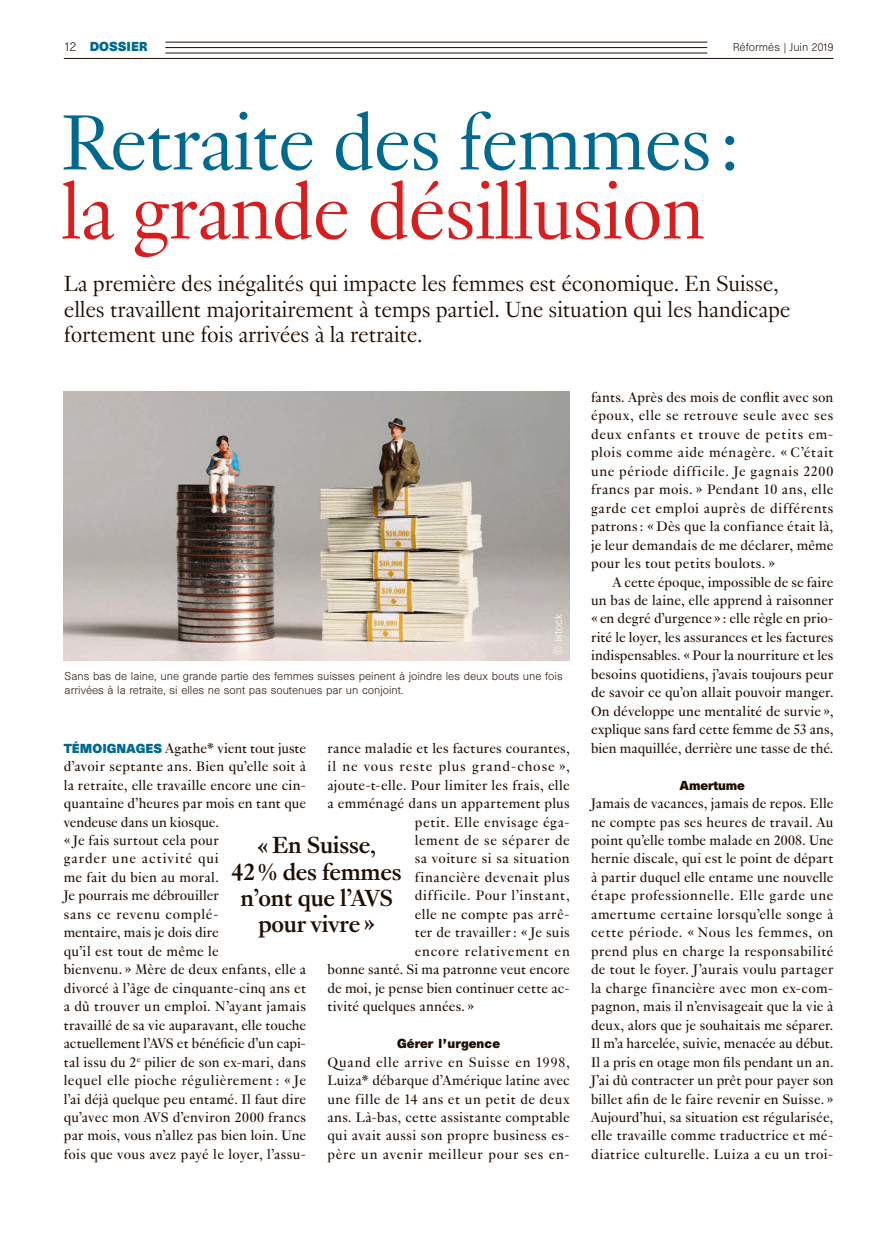
<style>
.page{position:relative;width:893px;height:1234px;background:#fff}
.page>*{position:absolute;margin:0;border:0;box-sizing:border-box;transform-origin:0 0}
.REF_Titres_indd{font:300 85.5px "Genath";letter-spacing:-.02em;color:#d81d1f}
.REF_Titres_indd-2{font:300 85.5px "Genath";letter-spacing:-.02em;color:#006990}
.REF_Exergue_indd{font:700 25.5px/26.2px "Genath";letter-spacing:-.01em;color:#200e00;text-align:center}
.REF_Chapeaux_indd{font:300 24px "Genath";letter-spacing:-.01em;color:#200e00}
.REF_Texte_indd{font:15px/18.5px "Genath";letter-spacing:.02em;color:#200e00;text-align:justify}
.REF_Texte_indd-2{font:15px "Genath";letter-spacing:.055em;color:#200e00}
.REF_Texte_indd-3{font:15px "Genath";letter-spacing:.04em;color:#200e00}
.REF_Texte_indd-4{font:15px "Genath";color:#200e00}
.REF_Texte_indd-5{font:15px "Genath";letter-spacing:.065em;color:#200e00}
.REF_Intertitre_indd{font:700 12px "Unica SB";color:#200e00}
.t1{font:700 12px "Unica SB";color:#006990}
.REF_legendes_copyrig{font:300 10.5px/13.5px "Unica SB";color:#200e00}
.REF_legendes_copyrig-2{font:300 10.5px "Unica SB";color:#fff}
.s1{font-weight:300;color:#200e00}
.s2{font-family:"Unica SB";font-weight:700;font-size:12px;color:#006990}
</style>
<div class="page">
<img style="left:64px;top:391px;width:506px;height:269px">
<hr style="left:64px;top:58px;width:769px;height:1px;background:#200e00">
<hr style="left:165px;top:53px;width:542px;height:1px;background:#200e00">
<hr style="left:165px;top:47px;width:542px;height:1px;background:#200e00">
<hr style="left:165px;top:42px;width:542px;height:1px;background:#200e00">
<p class="t1" style="left:64px;top:39px;width:85px"><span class="s1">12</span> DOSSIER</p>
<p class="REF_legendes_copyrig" style="left:733px;top:41px;width:102px">Réformés | Juin 2019</p>
<p class="REF_Titres_indd-2" style="left:61px;top:82px;width:680px">Retraite des femmes :</p>
<p class="REF_Titres_indd" style="left:61px;top:151px;width:645px">la grande désillusion</p>
<p class="REF_Chapeaux_indd" style="left:64px;top:266px;width:716px">La première des inégalités qui impacte les femmes est économique. En Suisse,</p>
<p class="REF_Chapeaux_indd" style="left:64px;top:292px;width:728px">elles travaillent majoritairement à temps partiel. Une situation qui les handicape</p>
<p class="REF_Chapeaux_indd" style="left:64px;top:317px;width:360px">fortement une fois arrivées à la retraite.</p>
<p class="REF_legendes_copyrig-2" style="left:552px;top:655px;width:44px;rotate:-90deg">© istock</p>
<p class="REF_legendes_copyrig" style="left:65px;top:669px;width:500px">Sans bas de laine, une grande partie des femmes suisses peinent à joindre les deux bouts une fois arrivées à la retraite, si elles ne sont pas soutenues par un conjoint.</p>
<p class="REF_Texte_indd" style="left:64px;top:737px;width:244px;text-align:left"><span class="s2">TÉMOIGNAGES</span> Agathe* vient tout juste d’avoir septante ans. Bien qu’elle soit à la retraite, elle travaille encore une cin&shy;quantaine d’heures par mois en tant que vendeuse dans un kiosque.<br>« Je fais surtout cela pour<br>garder une activité qui<br>me fait du bien au moral.<br>Je pourrais me débrouiller<br>sans ce revenu complé-<br>mentaire, mais je dois dire<br>qu’il est tout de même le<br>bienvenu. » Mère de deux enfants, elle a divorcé à l’âge de cinquante-cinq ans et a dû trouver un emploi. N’ayant jamais travaillé de sa vie auparavant, elle touche actuellement l’AVS et bénéficie d’un capi&shy;tal issu du 2<sup>e</sup> pilier de son ex-mari, dans lequel elle pioche régulièrement : « Je l’ai déjà quelque peu entamé. Il faut dire qu’avec mon AVS d’environ 2000 francs par mois, vous n’allez pas bien loin. Une fois que vous avez payé le loyer, l’assu-</p>
<p class="REF_Texte_indd" style="left:327px;top:737px;width:244px">rance maladie et les factures courantes,</p>
<p class="REF_Texte_indd-5" style="left:327px;top:755px;width:244px">il ne vous reste plus grand-chose »,</p>
<p class="REF_Texte_indd" style="left:327px;top:774px;width:244px">ajoute-t-elle. Pour limiter les frais, elle</p>
<p class="REF_Texte_indd" style="left:327px;top:792px;width:244px">a emménagé dans un appartement plus</p>
<p class="REF_Texte_indd-3" style="left:415px;top:811px;width:157px">petit. Elle envisage éga-</p>
<p class="REF_Texte_indd-3" style="left:415px;top:829px;width:157px">lement de se séparer de</p>
<p class="REF_Texte_indd" style="left:415px;top:848px;width:156px">sa voiture si sa situation</p>
<p class="REF_Texte_indd" style="left:415px;top:866px;width:157px">financière devenait plus</p>
<p class="REF_Texte_indd-2" style="left:415px;top:884px;width:157px">difficile. Pour l’instant,</p>
<p class="REF_Texte_indd" style="left:415px;top:903px;width:157px">elle ne compte pas arrê-</p>
<p class="REF_Texte_indd" style="left:415px;top:922px;width:157px">ter de travailler : « Je suis</p>
<p class="REF_Texte_indd-2" style="left:415px;top:940px;width:157px">encore relativement en</p>
<p class="REF_Texte_indd-4" style="left:327px;top:958px;width:244px">bonne santé. Si ma patronne veut encore</p>
<p class="REF_Texte_indd" style="left:327px;top:977px;width:244px">de moi, je pense bien continuer cette ac-</p>
<p class="REF_Texte_indd" style="left:327px;top:995px;width:148px">tivité quelques années. »</p>
<p class="REF_Intertitre_indd" style="left:397px;top:1035px;width:105px">Gérer l’urgence</p>
<p class="REF_Texte_indd" style="left:327px;top:1051px;width:244px">Quand elle arrive en Suisse en 1998, Luiza* débarque d’Amérique latine avec une fille de 14 ans et un petit de deux ans. Là-bas, cette assistante comptable qui avait aussi son propre business es&shy;père un avenir meilleur pour ses en-</p>
<p class="REF_Exergue_indd" style="left:257px;top:830px;width:120px">« En Suisse,</p>
<p class="REF_Exergue_indd" style="left:232px;top:856px;width:171px">42 % des femmes n’ont que l’AVS pour vivre »</p>
<p class="REF_Texte_indd" style="left:591px;top:387px;width:244px">fants. Après des mois de conflit avec son époux, elle se retrouve seule avec ses deux enfants et trouve de petits em&shy;plois comme aide ménagère. « C’était une période difficile. Je gagnais 2200 francs par mois. » Pendant 10 ans, elle garde cet emploi auprès de différents patrons : « Dès que la confiance était là, je leur demandais de me déclarer, même pour les tout petits boulots. »</p>
<p class="REF_Texte_indd" style="left:591px;top:571px;width:244px;text-indent:21px">A cette époque, impossible de se faire un bas de laine, elle apprend à raisonner « en degré d’urgence » : elle règle en prio&shy;rité le loyer, les assurances et les factures indispensables. « Pour la nourriture et les besoins quotidiens, j’avais toujours peur de savoir ce qu’on allait pouvoir manger.<br>On développe une mentalité de survie », explique sans fard cette femme de 53 ans, bien maquillée, derrière une tasse de thé.</p>
<p class="REF_Intertitre_indd" style="left:679px;top:777px;width:67px">Amertume</p>
<p class="REF_Texte_indd" style="left:591px;top:792px;width:244px">Jamais de vacances, jamais de repos. Elle ne compte pas ses heures de travail. Au point qu’elle tombe malade en 2008. Une hernie discale, qui est le point de départ à partir duquel elle entame une nouvelle étape professionnelle. Elle garde une amertume certaine lorsqu’elle songe à cette période. « Nous les femmes, on prend plus en charge la responsabilité de tout le foyer. J’aurais voulu partager la charge financière avec mon ex-com&shy;pagnon, mais il n’envisageait que la vie à deux, alors que je souhaitais me séparer.<br>Il m’a harcelée, suivie, menacée au début.<br>Il a pris en otage mon fils pendant un an.<br>J’ai dû contracter un prêt pour payer son billet afin de le faire revenir en Suisse. » Aujourd’hui, sa situation est régularisée, elle travaille comme traductrice et mé&shy;diatrice culturelle. Luiza a eu un troi-</p>
</div>
